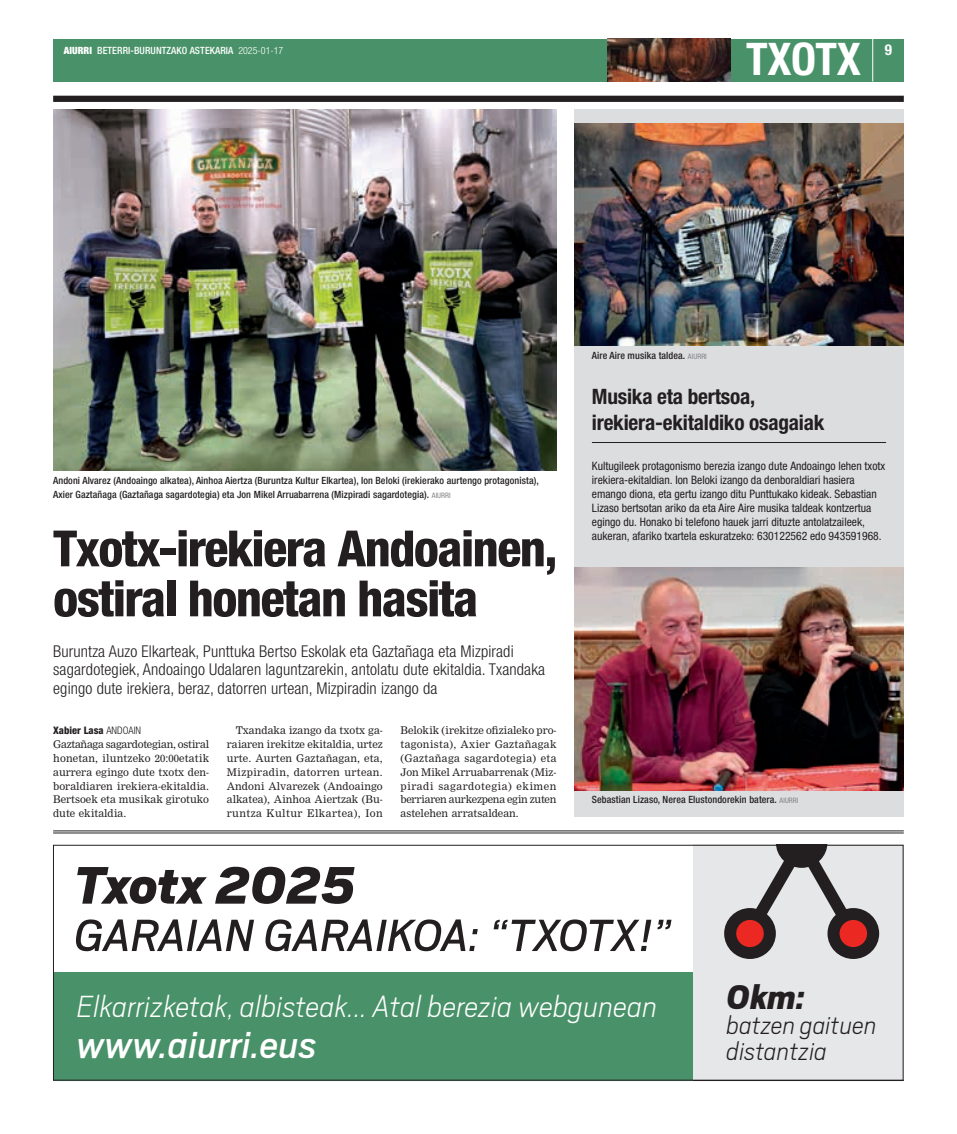
<style>
.page{position:relative;width:957px;height:1134px;background:#fff}
.page>*{position:absolute;margin:0;border:0;box-sizing:border-box;transform-origin:0 0}
.t1{font:italic 900 58.5px "Scout";color:#231f20}
.t2{font:800 condensed 50px/50px "Helvetica Neue";letter-spacing:-.03em;color:#231f20}
.t3{font:italic 50px "Scout";letter-spacing:-.005em;color:#231f20}
.t4{font:700 condensed 45px "Helvetica Neue";color:#fff}
.t5{font:italic 43.12px "Scout";color:#fff}
.t6{font:italic 900 37.88px "Scout";color:#231f20}
.t7{font:italic 200 33.88px "Scout";color:#fff}
.t8{font:italic 200 28.62px/25.6px "Scout";color:#231f20}
.t9{font:700 condensed 21.25px/26.2px "Helvetica Neue";letter-spacing:-.01em;color:#231f20}
.t10{font:300 condensed 16.25px/18.8px "Helvetica Neue";letter-spacing:.01em;color:#231f20}
.t11{font:700 condensed 15px "Helvetica Neue";color:#fff}
.t12{font:condensed 11.62px/13.9px "Helvetica Neue";color:#231f20}
.t13{font:10.38px/13.9px "M Nimrod";color:#231f20;text-align:justify}
.t14{font:800 condensed 10.38px "Helvetica Neue";color:#231f20}
.t15{font:500 condensed 10px/13.9px "Helvetica Neue";letter-spacing:.01em;color:#231f20}
.t16{font:500 condensed 10px "Helvetica Neue";letter-spacing:.01em;color:#fff}
.s1{font-weight:900}
.s2{font-weight:300}
.s3{font-weight:400;font-size:7.5px;color:#808285}
</style>
<div class="page">
<div style="left:53px;top:39px;width:851px;height:42px;background:#499269"></div>
<img style="left:608px;top:39px;width:122px;height:42px">
<hr style="left:872px;top:39px;width:1px;height:42px;background:#fff">
<hr style="left:53px;top:1080px;width:851px;height:1px;background:#231f20">
<img style="left:53px;top:110px;width:503px;height:360px">
<div style="left:53px;top:96px;width:851px;height:6px;background:#231f20"></div>
<div style="left:574px;top:110px;width:330px;height:707px;background:#dcdddf"></div>
<img style="left:574px;top:123px;width:330px;height:222px">
<img style="left:574px;top:567px;width:330px;height:223px">
<hr style="left:592px;top:442px;width:294px;height:1px;background:#231f20">
<hr style="left:53px;top:831px;width:851px;height:1px;background:#231f20">
<hr style="left:53px;top:833px;width:851px;height:1px;background:#231f20">
<div style="left:53px;top:972px;width:640px;height:108px;background:#499269"></div>
<div style="left:693px;top:845px;width:210px;height:235px;background:#e6e7e9"></div>
<div style="left:827px;top:908px;width:52px;height:51px;border:12px solid #231f20;border-radius:50%"></div>
<div style="left:724px;top:908px;width:52px;height:51px;border:12px solid #231f20;border-radius:50%"></div>
<svg style="left:732px;top:847px;width:137px;height:102px"></svg>
<div style="left:53px;top:845px;width:850px;height:235px;border:1px solid #231f20"></div>
<h3 class="t4" style="left:746px;top:32px;width:24px">TXOTX</h3>
<p class="t16" style="left:64px;top:45px;width:221px"><span class="s1">AIURRI</span> BETERRI-BURUNTZAKO ASTEKARIA <span class="s2">2025-01-17</span></p>
<h3 class="t11" style="left:885px;top:41px;width:9px">9</h3>
<p class="t15" style="left:592px;top:349px;width:116px">Aire Aire musika taldea. <span class="s3">aiurri</span></p>
<p class="t15" style="left:53px;top:474px;width:487px">Andoni Alvarez (Andoaingo alkatea), Ainhoa Aiertza (Buruntza Kultur Elkartea), Ion Beloki (irekierako aurtengo protagonista),<br>Axier Gaztañaga (Gaztañaga sagardotegia) eta Jon Mikel Arruabarrena (Mizpiradi sagardotegia). <span class="s3">aiurri</span></p>
<h2 class="t2" style="left:53px;top:523px;width:506px">Txotx-irekiera Andoainen, ostiral honetan hasita</h2>
<p class="t10" style="left:53px;top:641px;width:493px">Buruntza Auzo Elkarteak, Punttuka Bertso Eskolak eta Gaztañaga eta Mizpiradi sagardotegiek, Andoaingo Udalaren laguntzarekin, antolatu dute ekitaldia. Txandaka egingo dute irekiera, beraz, datorren urtean, Mizpiradin izango da</p>
<p class="t14" style="left:53px;top:724px;width:90px">Xabier Lasa <span class="s2">andoain</span></p>
<p class="t13" style="left:53px;top:737px;width:158px">Gaztañaga sagardotegian, ostiral honetan, iluntzeko 20:00etatik aurrera egingo dute txotx den&shy;boraldiaren irekiera-ekitaldia.<br>Bertsoek eta musikak girotuko dute ekitaldia.</p>
<p class="t13" style="left:227px;top:723px;width:157px;text-indent:9px">Txandaka izango da txotx ga&shy;raiaren irekitze ekitaldia, urtez urte. Aurten Gaztañagan, eta, Mizpiradin, datorren urtean.<br>Andoni Alvarezek (Andoaingo alkatea), Ainhoa Aiertzak (Bu&shy;runtza Kultur Elkartea), Ion</p>
<p class="t13" style="left:400px;top:723px;width:157px">Belokik (irekitze ofizialeko pro&shy;tagonista), Axier Gaztañagak (Gaztañaga sagardotegia) eta Jon Mikel Arruabarrenak (Miz&shy;piradi sagardotegia) ekimen berriaren aurkezpena egin zuten astelehen arratsaldean.</p>
<h3 class="t9" style="left:592px;top:383px;width:234px">Musika eta bertsoa, irekiera-ekitaldiko osagaiak</h3>
<p class="t12" style="left:592px;top:459px;width:295px">Kultugileek protagonismo berezia izango dute Andoaingo lehen txotx irekiera-ekitaldian. Ion Beloki izango da denboraldiari hasiera emango diona, eta gertu izango ditu Punttukako kideak. Sebastian Lizaso bertsotan ariko da eta Aire Aire musika taldeak kontzertua egingo du. Honako bi telefono hauek jarri dituzte antolatzaileek, aukeran, afariko txartela eskuratzeko: 630122562 edo 943591968.</p>
<p class="t15" style="left:592px;top:793px;width:208px">Sebastian Lizaso, Nerea Elustondorekin batera. <span class="s3">aiurri</span></p>
<h1 class="t1" style="left:75px;top:847px;width:283px">Txotx 2025</h1>
<h2 class="t3" style="left:75px;top:903px;width:598px">GARAIAN GARAIKOA: “TXOTX!”</h2>
<h3 class="t7" style="left:77px;top:985px;width:582px">Elkarrizketak, albisteak... Atal berezia webgunean</h3>
<h3 class="t5" style="left:77px;top:1017px;width:242px">www.aiurri.eus</h3>
<h3 class="t6" style="left:726px;top:972px;width:80px">0km:</h3>
<h3 class="t8" style="left:726px;top:1011px;width:152px">batzen gaituen distantzia</h3>
</div>
